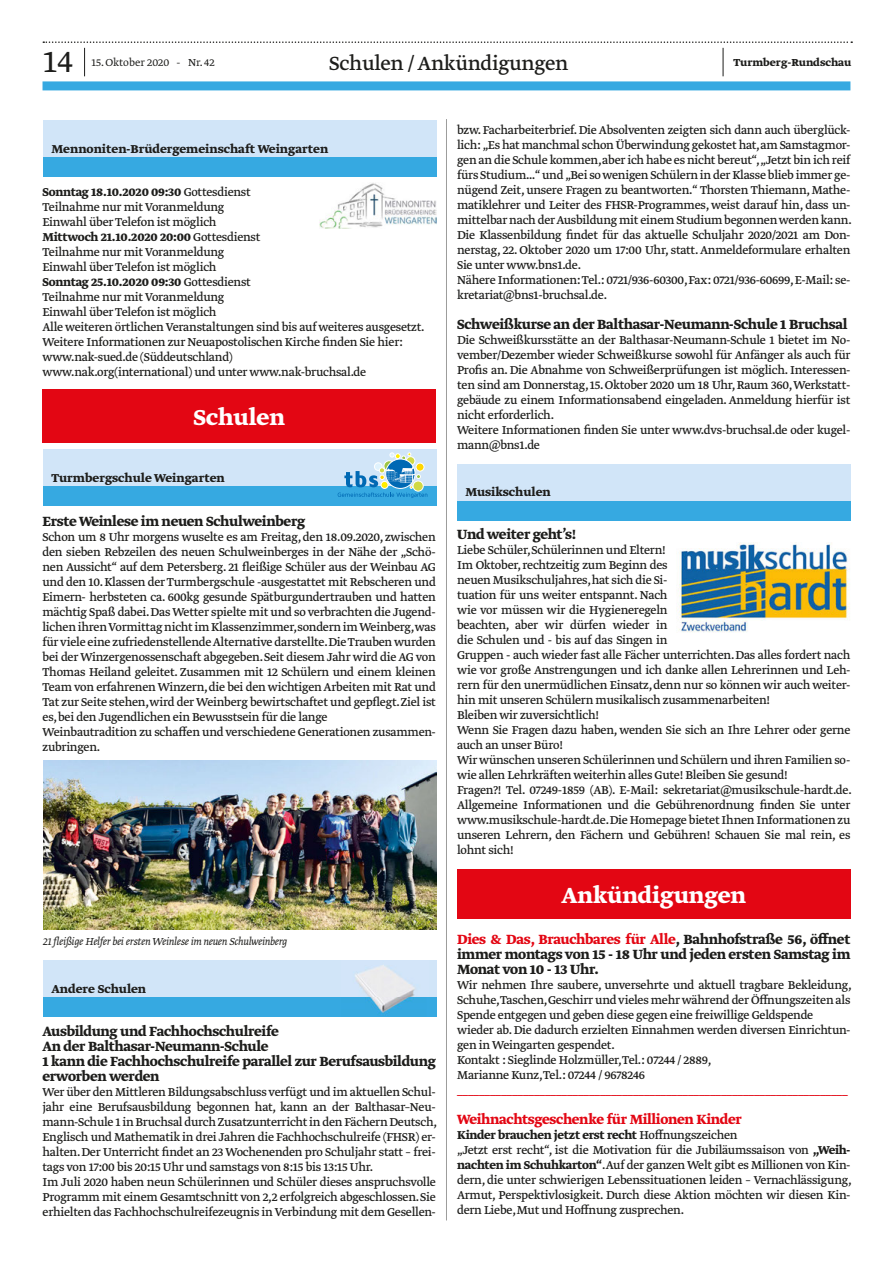
<style>
.page{position:relative;width:893px;height:1263px;background:#fff}
.page>*{position:absolute;margin:0;border:0;box-sizing:border-box;transform-origin:0 0}
.t1{font:300 36px "Greta Text Std";color:#1d1d1b}
.t2{font:700 25.5px "Greta Text Std";color:#fff}
.t3{font:22.5px "Greta Text Std";letter-spacing:-.015em;color:#1d1d1b}
.t4{font:700 15.75px/15px "Greta Text Std";letter-spacing:-.02em;color:#1d1d1b;text-align:justify}
.t5{font:700 15.75px "Greta Text Std";letter-spacing:-.02em;color:#e30613}
.t6{font:13.5px/15px "Greta Text Std";letter-spacing:-.02em;color:#1d1d1b}
.t7{font:700 13.5px "Greta Text Std";color:#1d1d1b}
.t8{font:13.5px "Greta Text Std";color:#e30613}
.t9{font:italic 300 12px "Greta Text Std";letter-spacing:-.02em;color:#1d1d1b}
.t10{font:300 12px "Greta Text Std";color:#1d1d1b}
.t11{font:700 12px "Greta Text Std";color:#1d1d1b}
.s1{font-weight:700}
.s2{color:#e30613}
</style>
<div class="page">
<div style="left:43px;top:81px;width:807px;height:9px;background:#36a9e1"></div>
<svg style="left:43px;top:41px;width:809px;height:35px"></svg>
<hr style="left:446px;top:119px;width:1px;height:1101px;background:#9d9d9c">
<img style="left:319px;top:183px;width:118px;height:45px">
<div style="left:43px;top:120px;width:394px;height:57px;background:#d1e5f8"></div>
<div style="left:43px;top:157px;width:394px;height:20px;background:#36a9e1"></div>
<div style="left:43px;top:389px;width:393px;height:53px;background:#e30613"></div>
<div style="left:457px;top:464px;width:393px;height:57px;background:#d1e5f8"></div>
<div style="left:457px;top:501px;width:393px;height:20px;background:#36a9e1"></div>
<img style="left:676px;top:542px;width:174px;height:91px">
<div style="left:457px;top:869px;width:393px;height:50px;background:#e30613"></div>
<div style="left:43px;top:449px;width:394px;height:57px;background:#d1e5f8"></div>
<div style="left:43px;top:486px;width:394px;height:20px;background:#36a9e1"></div>
<svg style="left:338px;top:453px;width:89px;height:45px"></svg>
<img style="left:43px;top:760px;width:394px;height:170px">
<div style="left:43px;top:960px;width:394px;height:57px;background:#d1e5f8"></div>
<div style="left:43px;top:997px;width:394px;height:20px;background:#36a9e1"></div>
<img style="left:355px;top:965px;width:61px;height:49px">
<h1 class="t1" style="left:43px;top:41px;width:32px">14</h1>
<p class="t10" style="left:91px;top:55px;width:125px">15. Oktober 2020 - Nr. 42</p>
<h3 class="t3" style="left:329px;top:50px;width:241px">Schulen / Ankündigungen</h3>
<p class="t11" style="left:733px;top:56px;width:119px">Turmberg-Rundschau</p>
<p class="t7" style="left:52px;top:141px;width:278px">Mennoniten-Brüdergemeinschaft Weingarten</p>
<p class="t6" style="left:43px;top:185px;width:384px"><span class="s1">Sonntag 18.10.2020 09:30</span> Gottesdienst<br>Teilnahme nur mit Voranmeldung<br>Einwahl über Telefon ist möglich<br><span class="s1">Mittwoch 21.10.2020 20:00</span> Gottesdienst<br>Teilnahme nur mit Voranmeldung<br>Einwahl über Telefon ist möglich<br><span class="s1">Sonntag 25.10.2020 09:30</span> Gottesdienst<br>Teilnahme nur mit Voranmeldung<br>Einwahl über Telefon ist möglich<br>Alle weiteren örtlichen Veranstaltungen sind bis auf weiteres ausgesetzt.<br>Weitere Informationen zur Neuapostolischen Kirche finden Sie hier: www.nak-sued.de (Süddeutschland)<br>www.nak.org(international) und unter www.nak-bruchsal.de</p>
<h2 class="t2" style="left:193px;top:402px;width:93px">Schulen</h2>
<p class="t7" style="left:52px;top:470px;width:175px">Turmbergschule Weingarten</p>
<p class="t4" style="left:43px;top:514px;width:264px">Erste Weinlese im neuen Schulweinberg</p>
<p class="t6" style="left:43px;top:530px;width:395px">Schon um 8 Uhr morgens wuselte es am Freitag, den 18.09.2020, zwischen den sieben Rebzeilen des neuen Schulweinberges in der Nähe der „Schö&shy;nen Aussicht“ auf dem Petersberg. 21 fleißige Schüler aus der Weinbau AG und den 10. Klassen der Turmbergschule -ausgestattet mit Rebscheren und Eimern- herbsteten ca. 600kg gesunde Spätburgundertrauben und hatten mächtig Spaß dabei. Das Wetter spielte mit und so verbrachten die Jugend&shy;lichen ihren Vormittag nicht im Klassenzimmer,sondern im Weinberg,was für viele eine zufriedenstellende Alternative darstellte.Die Trauben wurden bei der Winzergenossenschaft abgegeben. Seit diesem Jahr wird die AG von Thomas Heiland geleitet. Zusammen mit 12 Schülern und einem kleinen Team von erfahrenen Winzern, die bei den wichtigen Arbeiten mit Rat und Tat zur Seite stehen,wird der Weinberg bewirtschaftet und gepflegt. Ziel ist es, bei den Jugendlichen ein Bewusstsein für die lange<br>Weinbautradition zu schaffen und verschiedene Generationen zusammen&shy;zubringen.</p>
<p class="t9" style="left:43px;top:934px;width:246px">21 fleißige Helfer bei ersten Weinlese im neuen Schulweinberg</p>
<p class="t7" style="left:52px;top:981px;width:96px">Andere Schulen</p>
<p class="t4" style="left:43px;top:1024px;width:395px;text-align:left">Ausbildung und Fachhochschulreife<br>An der Balthasar-Neumann-Schule<br>1 kann die Fachhochschulreife parallel zur Berufsausbildung erworben werden</p>
<p class="t6" style="left:43px;top:1085px;width:396px">Wer über den Mittleren Bildungsabschluss verfügt und im aktuellen Schul&shy;jahr eine Berufsausbildung begonnen hat, kann an der Balthasar–Neu&shy;mann-Schule 1 in Bruchsal durch Zusatzunterricht in den Fächern Deutsch, Englisch und Mathematik in drei Jahren die Fachhochschulreife (FHSR) er&shy;halten. Der Unterricht findet an 23 Wochenenden pro Schuljahr statt – frei&shy;tags von 17:00 bis 20:15 Uhr und samstags von 8:15 bis 13:15 Uhr.<br>Im Juli 2020 haben neun Schülerinnen und Schüler dieses anspruchsvolle Programm mit einem Gesamtschnitt von 2,2 erfolgreich abgeschlossen. Sie erhielten das Fachhochschulreifezeugnis in Verbindung mit dem Gesellen-</p>
<p class="t6" style="left:457px;top:123px;width:396px">bzw. Facharbeiterbrief. Die Absolventen zeigten sich dann auch überglück&shy;lich: „Es hat manchmal schon Überwindung gekostet hat,am Samstagmor&shy;gen an die Schule kommen,aber ich habe es nicht bereut“,„Jetzt bin ich reif fürs Studium…“ und „Bei so wenigen Schülern in der Klasse blieb immer ge&shy;nügend Zeit, unsere Fragen zu beantworten.“ Thorsten Thiemann, Mathe&shy;matiklehrer und Leiter des FHSR-Programmes, weist darauf hin, dass un&shy;mittelbar nach der Ausbildung mit einem Studium begonnen werden kann.<br>Die Klassenbildung findet für das aktuelle Schuljahr 2020/2021 am Don&shy;nerstag, 22. Oktober 2020 um 17:00 Uhr, statt. Anmeldeformulare erhalten Sie unter www.bns1.de.<br>Nähere Informationen: Tel.: 0721/936-60300,Fax: 0721/936-60699, E-Mail: se&shy;kretariat@bns1-bruchsal.de.</p>
<p class="t4" style="left:457px;top:317px;width:392px">Schweißkurse an der Balthasar-Neumann-Schule 1 Bruchsal</p>
<p class="t6" style="left:457px;top:333px;width:395px">Die Schweißkursstätte an der Balthasar-Neumann-Schule 1 bietet im No&shy;vember/Dezember wieder Schweißkurse sowohl für Anfänger als auch für Profis an. Die Abnahme von Schweißerprüfungen ist möglich. Interessen&shy;ten sind am Donnerstag, 15. Oktober 2020 um 18 Uhr, Raum 360, Werkstatt&shy;gebäude zu einem Informationsabend eingeladen. Anmeldung hierfür ist nicht erforderlich.<br>Weitere Informationen finden Sie unter www.dvs-bruchsal.de oder kugel&shy;mann@bns1.de</p>
<p class="t7" style="left:465px;top:484px;width:87px">Musikschulen</p>
<p class="t4" style="left:457px;top:527px;width:121px">Und weiter geht’s!</p>
<p class="t6" style="left:457px;top:543px;width:396px">Liebe Schüler, Schülerinnen und Eltern!<br>Im Oktober, rechtzeitig zum Beginn des<br>neuen Musikschuljahres,hat sich die Si-<br>tuation für uns weiter entspannt. Nach<br>wie vor müssen wir die Hygieneregeln<br>beachten, aber wir dürfen wieder in<br>die Schulen und - bis auf das Singen in<br>Gruppen - auch wieder fast alle Fächer unterrichten. Das alles fordert nach wie vor große Anstrengungen und ich danke allen Lehrerinnen und Leh&shy;rern für den unermüdlichen Einsatz, denn nur so können wir auch weiter&shy;hin mit unseren Schülern musikalisch zusammenarbeiten!<br>Bleiben wir zuversichtlich!<br>Wenn Sie Fragen dazu haben, wenden Sie sich an Ihre Lehrer oder gerne auch an unser Büro!<br>Wir wünschen unseren Schülerinnen und Schülern und ihren Familien so&shy;wie allen Lehrkräften weiterhin alles Gute! Bleiben Sie gesund!<br>Fragen?! Tel. 07249-1859 (AB). E-Mail: sekretariat@musikschule-hardt.de.<br>Allgemeine Informationen und die Gebührenordnung finden Sie unter www.musikschule-hardt.de.Die Homepage bietet Ihnen Informationen zu unseren Lehrern, den Fächern und Gebühren! Schauen Sie mal rein, es lohnt sich!</p>
<h2 class="t2" style="left:561px;top:880px;width:186px">Ankündigungen</h2>
<p class="t4" style="left:457px;top:932px;width:395px"><span class="s2">Dies &amp; Das, Brauchbares für Alle</span>, Bahnhofstraße 56, öffnet immer montags von 15 - 18 Uhr und jeden ersten Samstag im Monat von 10 - 13 Uhr.</p>
<p class="t6" style="left:457px;top:978px;width:396px">Wir nehmen Ihre saubere, unversehrte und aktuell tragbare Bekleidung, Schuhe,Taschen,Geschirr und vieles mehr während der Öffnungszeiten als Spende entgegen und geben diese gegen eine freiwillige Geldspende wieder ab. Die dadurch erzielten Einnahmen werden diversen Einrichtun&shy;gen in Weingarten gespendet.<br>Kontakt : Sieglinde Holzmüller,Tel.: 07244 / 2889,<br>Marianne Kunz,Tel.: 07244 / 9678246</p>
<p class="t8" style="left:457px;top:1082px;width:392px">_______________________________________________________________________</p>
<p class="t5" style="left:457px;top:1110px;width:286px">Weihnachtsgeschenke für Millionen Kinder</p>
<p class="t6" style="left:457px;top:1128px;width:396px"><span class="s1">Kinder brauchen jetzt erst recht</span> Hoffnungszeichen<br>„Jetzt erst recht“, ist die Motivation für die Jubiläumssaison von <span class="s1">„Weih&shy;nachten im Schuhkarton“</span>.Auf der ganzen Welt gibt es Millionen von Kin&shy;dern, die unter schwierigen Lebenssituationen leiden – Vernachlässigung, Armut, Perspektivlosigkeit. Durch diese Aktion möchten wir diesen Kin&shy;dern Liebe, Mut und Hoffnung zusprechen.</p>
</div>
